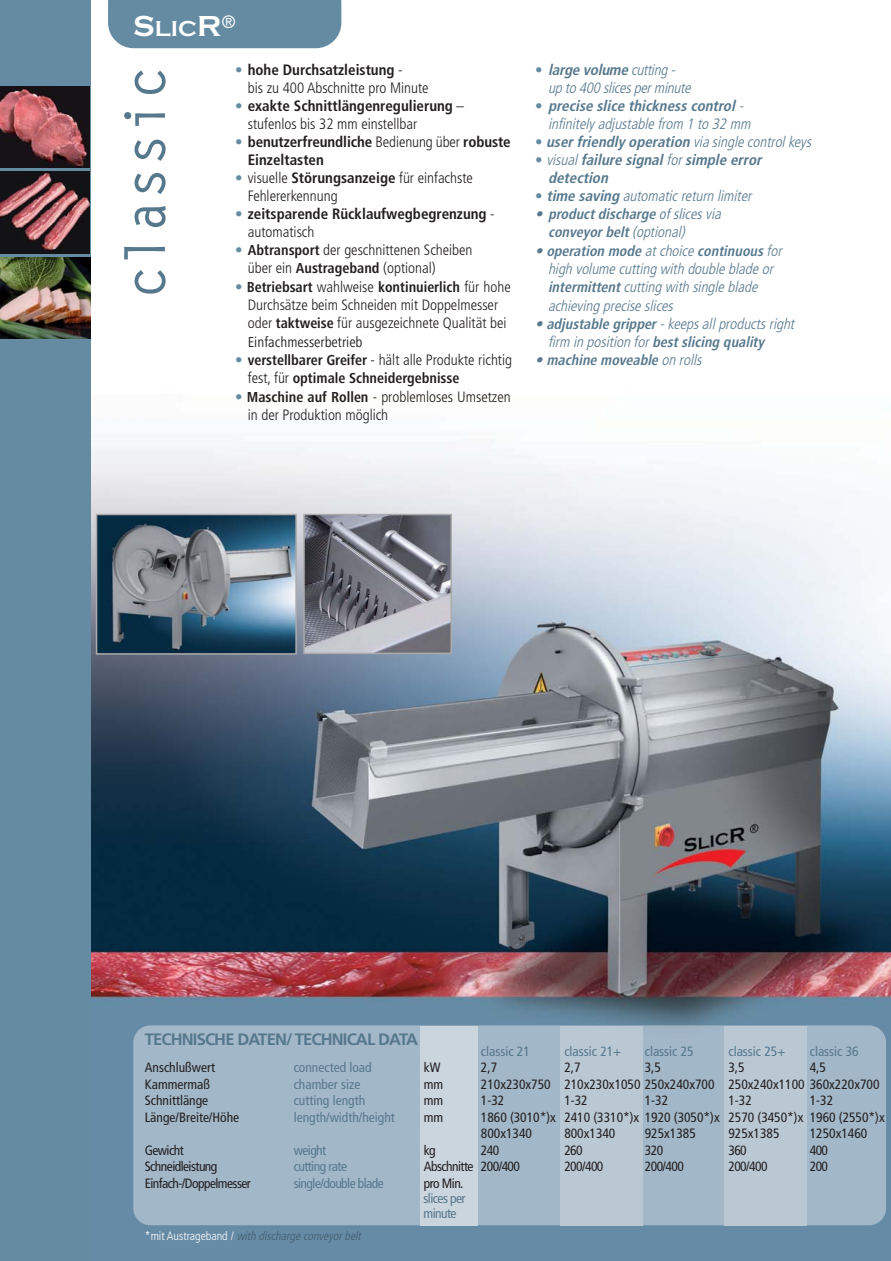
<style>
.page{position:relative;width:891px;height:1261px;background:#fff}
.page>*{position:absolute;margin:0;border:0;box-sizing:border-box;transform-origin:0 0}
.t1{font:55.5px "Letter Got LCY Medi+FHCAGI";color:#56788d}
.t2{font:22.5px "Copperplate Gothic Bold+UPHQDV";color:#fff}
.t3{font:16.5px "Frutiger Bold+GZDBWY";letter-spacing:-.05em;color:#56788d}
.t4{font:15px/18px "Frutiger Light Cn+RCVXVE";color:#231f20}
.t5{font:italic 15px/18.1px "Frutiger Light Cn+RCVXVE";color:#56788d}
.t6{font:italic 15px/18.5px "Frutiger Next LTW1 G Bold Cn+LGGGMA";color:#56788d}
.t7{font:15px/18px "Frutiger Bold Cn+LETWFO";color:#231f20}
.t8{font:italic 15px/18px "Frutiger Bold Cn+LETWFO";color:#56788d}
.t9{font:15px "Frutiger Next LTW1 G Bold Cn+LGGGMA";color:#231f20}
.t10{font:15px "Frutiger Next LTW1 G Regular Cn+IGPPYU";color:#231f20}
.t11{font:13.5px/16.5px "Frutiger Cn+LFZUXS";color:#231f20}
.t12{font:13.5px "Frutiger Cn+LFZUXS";color:#56788d}
.t13{font:13.5px "Frutiger Cn+LFZUXS";letter-spacing:-.04em;color:#231f20}
.t14{font:13.5px/15px "Frutiger Cn+LFZUXS";letter-spacing:-.04em;color:#56788d}
.t15{font:italic 12px "Frutiger Light Cn+RCVXVE";color:#445c6b}
.s1{font-size:30px}
.s2{font-family:"Frutiger Light Cn+RCVXVE";color:#658ba3}
.s3{font-family:"Frutiger Light Cn+RCVXVE"}
.s4{color:#658ba3}
.s5{font-family:"Frutiger Bold Cn+LETWFO"}
.s6{font-family:"Frutiger Next LTW1 G Bold Cn+LGGGMA"}
.s7{font-family:"Frutiger Light Cn+RCVXVE";font-style:normal;color:#658ba3}
.s8{font-style:normal;color:#658ba3}
.s9{font-family:"Frutiger Next LTW1 G Regular Cn+IGPPYU"}
.s10{font-style:normal;color:#fff}
</style>
<div class="page">
<img style="left:90px;top:0;width:800px;height:1261px">
<div style="left:0;top:0;width:90px;height:1261px;background:#658ba3"></div>
<img style="left:0;top:172px;width:90px;height:81px">
<img style="left:0;top:86px;width:90px;height:82px">
<img style="left:0;top:257px;width:90px;height:81px">
<div style="left:108px;top:0;width:233px;height:48px;background:#658ba3"></div>
<img style="left:99px;top:517px;width:195px;height:135px">
<div style="left:96px;top:514px;width:201px;height:141px;border:2px solid #ababab"></div>
<div style="left:133px;top:1025px;width:752px;height:200px;background:#a2b7c7"></div>
<div style="left:420px;top:1026px;width:57px;height:199px;background:#cad5de"></div>
<div style="left:560px;top:1026px;width:82px;height:199px;background:#bac8d4"></div>
<div style="left:724px;top:1026px;width:82px;height:199px;background:#bac8d4"></div>
<img style="left:306px;top:517px;width:143px;height:134px">
<div style="left:303px;top:514px;width:149px;height:140px;border:2px solid #ababab"></div>
<h2 class="t2" style="left:133px;top:15px;width:104px"><span class="s1">S</span>LIC<span class="s1">R</span><sup>®</sup></h2>
<h1 class="t1" style="left:112px;top:299px;width:234px;rotate:-90deg">classic</h1>
<p class="t7" style="left:235px;top:62px;width:169px"><span class="s2">•</span> hohe Durchsatzleistung <span class="s3">-</span></p>
<p class="t4" style="left:248px;top:80px;width:182px">bis zu 400 Abschnitte pro Minute</p>
<p class="t7" style="left:235px;top:98px;width:230px"><span class="s2">•</span> exakte Schnittlängenregulierung <span class="s3">–</span></p>
<p class="t4" style="left:248px;top:116px;width:171px">stufenlos bis 32 mm einstellbar</p>
<p class="t7" style="left:248px;top:134px;width:264px;text-indent:-13px"><span class="s2">•</span> benutzerfreundliche <span class="s3">Bedienung über</span> robuste<br>Einzeltasten</p>
<p class="t4" style="left:248px;top:170px;width:226px;text-indent:-13px"><span class="s4">•</span> visuelle <span class="s5">Störungsanzeige</span> für einfachste<br>Fehlererkennung</p>
<p class="t7" style="left:235px;top:206px;width:261px"><span class="s2">•</span> zeitsparende Rücklaufwegbegrenzung <span class="s3">-</span></p>
<p class="t4" style="left:248px;top:224px;width:68px">automatisch</p>
<p class="t4" style="left:248px;top:241px;width:226px;line-height:18.5px;text-indent:-13px"><span class="s4">•</span> <span class="s6">Abtransport</span> der geschnittenen Scheiben über ein <span class="s6">Austrageband</span> (optional)</p>
<p class="t9" style="left:235px;top:280px;width:277px"><span class="s2">•</span> Betriebsart <span class="s3">wahlweise</span> kontinuierlich <span class="s3">für hohe</span></p>
<p class="t4" style="left:248px;top:297px;width:260px">Durchsätze beim Schneiden mit Doppelmesser oder <span class="s6">taktweise</span> für ausgezeichnete Qualität bei</p>
<p class="t10" style="left:248px;top:333px;width:116px">Einfachmesserbetrieb</p>
<p class="t4" style="left:235px;top:352px;width:278px"><span class="s4">•</span> <span class="s6">verstellbarer Greifer</span> - hält alle Produkte richtig</p>
<p class="t9" style="left:248px;top:372px;width:213px"><span class="s3">fest, für</span> optimale Schneidergebnisse</p>
<p class="t4" style="left:248px;top:389px;width:264px;line-height:18.5px;text-indent:-13px"><span class="s4">•</span> <span class="s6">Maschine auf Rollen</span> - problemloses Umsetzen in der Produktion möglich</p>
<p class="t8" style="left:535px;top:62px;width:144px"><span class="s7">•</span> large volume <span class="s3">cutting -</span></p>
<p class="t5" style="left:548px;top:80px;width:147px">up to 400 slicesperminute</p>
<p class="t8" style="left:535px;top:98px;width:213px"><span class="s7">•</span> precise slice thickness control<span class="s3">-</span></p>
<p class="t5" style="left:548px;top:116px;width:207px">infinitelyadjustable from 1 to 32 mm</p>
<p class="t8" style="left:535px;top:134px;width:280px"><span class="s7">•</span> userfriendly operation <span class="s3">via single controlkeys</span></p>
<p class="t8" style="left:548px;top:152px;width:218px;text-indent:-13px"><span class="s7">•</span> <span class="s3">visual</span>failure signal<span class="s3">for</span>simple error detection</p>
<p class="t5" style="left:535px;top:188px;width:221px"><span class="s8">•</span> <span class="s5">time saving</span> automaticreturn limiter</p>
<p class="t6" style="left:548px;top:206px;width:177px;text-indent:-13px"><span class="s3">•</span> productdischarge <span class="s9">of slices</span> <span class="s3">via </span>conveyorbelt <span class="s3">(optional)</span></p>
<p class="t6" style="left:535px;top:243px;width:251px"><span class="s3">•</span> operation mode <span class="s3">atchoice</span> continuous <span class="s3">for</span></p>
<p class="t5" style="left:548px;top:261px;width:229px">high volume cutting with double blade or <span class="s6">intermittent</span> cutting with single blade achieving precise slices</p>
<p class="t5" style="left:535px;top:315px;width:263px">• <span class="s6">adjustable gripper</span>-keepsallproductsright</p>
<p class="t6" style="left:548px;top:334px;width:217px"><span class="s3">firm in position for</span>bestslicing quality</p>
<p class="t6" style="left:535px;top:352px;width:171px"><span class="s3">•</span> machine moveable <span class="s3">on rolls</span></p>
<p class="t3" style="left:145px;top:1034px;width:274px">TECHNISCHE DATEN/ TECHNICAL DATA</p>
<p class="t12" style="left:481px;top:1045px;width:50px">classic 21</p>
<p class="t12" style="left:564px;top:1045px;width:58px">classic 21+</p>
<p class="t12" style="left:644px;top:1045px;width:50px">classic 25</p>
<p class="t12" style="left:728px;top:1045px;width:58px">classic 25+</p>
<p class="t12" style="left:809px;top:1045px;width:50px">classic 36</p>
<p class="t11" style="left:145px;top:1060px;width:72px">Anschlußwert</p>
<p class="t12" style="left:293px;top:1062px;width:79px">connected load</p>
<p class="t11" style="left:424px;top:1060px;width:18px">kW</p>
<p class="t11" style="left:481px;top:1060px;width:18px">2,7</p>
<p class="t11" style="left:564px;top:1060px;width:18px">2,7</p>
<p class="t11" style="left:644px;top:1060px;width:18px">3,5</p>
<p class="t11" style="left:728px;top:1060px;width:18px">3,5</p>
<p class="t11" style="left:809px;top:1060px;width:18px">4,5</p>
<p class="t11" style="left:145px;top:1077px;width:67px">Kammermaß</p>
<p class="t12" style="left:293px;top:1078px;width:68px">chamber size</p>
<p class="t11" style="left:424px;top:1077px;width:21px">mm</p>
<p class="t11" style="left:481px;top:1077px;width:400px">210x230x750 210x230x1050 250x240x700 250x240x1100 360x220x700</p>
<p class="t11" style="left:145px;top:1093px;width:65px">Schnittlänge</p>
<p class="t12" style="left:293px;top:1095px;width:73px">cutting length</p>
<p class="t11" style="left:424px;top:1093px;width:21px">mm</p>
<p class="t11" style="left:481px;top:1093px;width:25px">1-32</p>
<p class="t11" style="left:564px;top:1093px;width:25px">1-32</p>
<p class="t11" style="left:644px;top:1093px;width:25px">1-32</p>
<p class="t11" style="left:728px;top:1093px;width:25px">1-32</p>
<p class="t11" style="left:809px;top:1093px;width:25px">1-32</p>
<p class="t11" style="left:145px;top:1110px;width:96px">Länge/Breite/Höhe</p>
<p class="t12" style="left:293px;top:1111px;width:103px">length/width/height</p>
<p class="t11" style="left:424px;top:1110px;width:21px">mm</p>
<p class="t11" style="left:481px;top:1110px;width:405px">1860 (3010*)x 2410 (3310*)x 1920 (3050*)x 2570 (3450*)x 1960 (2550*)x<br>800x1340</p>
<p class="t11" style="left:564px;top:1126px;width:53px">800x1340</p>
<p class="t11" style="left:644px;top:1126px;width:53px">925x1385</p>
<p class="t11" style="left:728px;top:1126px;width:53px">925x1385</p>
<p class="t11" style="left:809px;top:1126px;width:59px">1250x1460</p>
<p class="t13" style="left:145px;top:1144px;width:40px">Gewicht</p>
<p class="t12" style="left:293px;top:1144px;width:34px">weight</p>
<p class="t11" style="left:424px;top:1143px;width:13px">kg</p>
<p class="t11" style="left:481px;top:1143px;width:20px">240</p>
<p class="t11" style="left:564px;top:1143px;width:20px">260</p>
<p class="t11" style="left:644px;top:1143px;width:20px">320</p>
<p class="t11" style="left:728px;top:1143px;width:20px">360</p>
<p class="t11" style="left:809px;top:1143px;width:20px">400</p>
<p class="t13" style="left:145px;top:1161px;width:74px">Schneidleistung</p>
<p class="t14" style="left:293px;top:1160px;width:55px">cutting rate</p>
<p class="t13" style="left:424px;top:1161px;width:98px">Abschnitte 200/400</p>
<p class="t11" style="left:564px;top:1159px;width:41px">200/400</p>
<p class="t11" style="left:644px;top:1159px;width:41px">200/400</p>
<p class="t11" style="left:728px;top:1159px;width:41px">200/400</p>
<p class="t11" style="left:809px;top:1159px;width:20px">200</p>
<p class="t13" style="left:145px;top:1177px;width:108px">Einfach-/Doppelmesser</p>
<p class="t14" style="left:293px;top:1176px;width:92px">single/double blade</p>
<p class="t11" style="left:424px;top:1176px;width:41px">pro Min.</p>
<p class="t14" style="left:423px;top:1191px;width:44px">slices per minute</p>
<p class="t15" style="left:145px;top:1231px;width:220px"><span class="s10">* m i t A u s t r a g e b a n d /</span> with discharge conveyorbelt</p>
</div>
